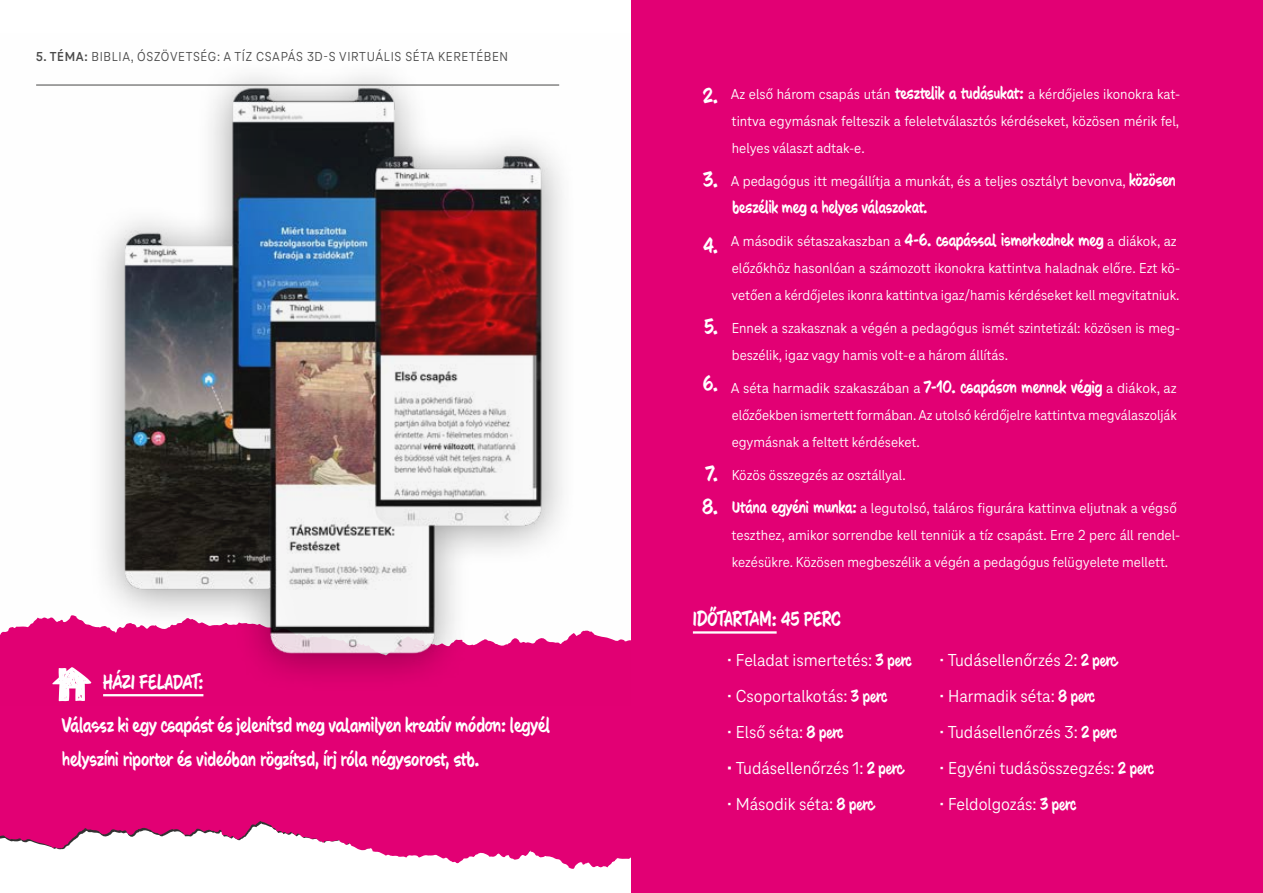
<style>
.page{position:relative;width:1263px;height:893px;background:#fff}
.page>*{position:absolute;margin:0;border:0;box-sizing:border-box;transform-origin:0 0}
.t1{font:700 22.5px/33px "Tele Neo Marker";color:#fff}
.t2{font:700 21px/43.2px "Tele Neo Marker";color:#fff}
.t3{font:18px "Tele Neo";color:#fff}
.t4{font:700 18px "Tele Neo Marker";color:#fff}
.t5{font:15px/27px "Tele Neo";color:#fff}
.t6{font:13.5px "Tele Neo";letter-spacing:.05em;color:#4b4b4b}
.s1{font-weight:700}
.s2{font-family:"Tele Neo Marker";font-weight:700;font-size:18px}
.s3{font-family:"Tele Neo Marker";font-weight:700}
</style>
<div class="page">
<svg style="left:0;top:705px;width:631px;height:164px;background:#e52487"></svg>
<img style="left:0;top:75px;width:631px;height:630px">
<div style="left:631px;top:0;width:632px;height:893px;background:#e20074"></div>
<hr style="left:693px;top:631px;width:84px;height:3px;background:#fff">
<p class="t6" style="left:36px;top:49px;width:473px"><span class="s1">5. TÉMA:</span> BIBLIA, ÓSZÖVETSÉG: A TÍZ CSAPÁS 3D-S VIRTUÁLIS SÉTA KERETÉBEN</p>
<h2 class="t2" style="left:62px;top:660px;width:489px;text-indent:41px">HÁZI FELADAT:<br>Válassz ki egy csapást és jelenítsd meg valamilyen kreatív módon: legyél</h2>
<h2 class="t2" style="left:62px;top:737px;width:418px">helyszíni riporter és videóban rögzítsd, írj róla négysorost, stb.</h2>
<p class="t5" style="left:731px;top:81px;width:451px;text-align:justify">Az első három csapás után <span class="s2">tesztelik a tudásukat:</span> a kérdőjeles ikonokra kat&shy;tintva egymásnak felteszik a feleletválasztós kérdéseket, közösen mérik fel, helyes választ adtak-e.</p>
<p class="t5" style="left:731px;top:168px;width:446px">A pedagógus itt megállítja a munkát, és a teljes osztályt bevonva, <span class="s2">közösen</span></p>
<p class="t4" style="left:732px;top:196px;width:197px">beszélik meg a helyes válaszokat.</p>
<p class="t5" style="left:731px;top:228px;width:451px">A második sétaszakaszban a <span class="s2">4-6. csapással ismerkednek meg</span> a diákok, az előzőkhöz hasonlóan a számozott ikonokra kattintva haladnak előre. Ezt kö&shy;vetően a kérdőjeles ikonra kattintva igaz/hamis kérdéseket kell megvitatniuk.</p>
<p class="t5" style="left:732px;top:315px;width:450px">Ennek a szakasznak a végén a pedagógus ismét szintetizál: közösen is meg&shy;beszélik, igaz vagy hamis volt-e a három állítás.</p>
<p class="t5" style="left:731px;top:375px;width:448px;text-align:justify">A séta harmadik szakaszában a <span class="s2">7-10. csapáson mennek végig</span> a diákok, az előzőekben ismertett formában. Az utolsó kérdőjelre kattintva megválaszolják egymásnak a feltett kérdéseket.</p>
<p class="t5" style="left:732px;top:462px;width:175px">Közös összegzés az osztállyal.</p>
<p class="t5" style="left:732px;top:495px;width:450px"><span class="s2">Utána egyéni munka:</span> a legutolsó, taláros figurára kattinva eljutnak a végső teszthez, amikor sorrendbe kell tenniük a tíz csapást. Erre 2 perc áll rendel&shy;kezésükre. Közösen megbeszélik a végén a pedagógus felügyelete mellett.</p>
<h2 class="t2" style="left:693px;top:597px;width:150px">IDŐTARTAM: 45 PERC</h2>
<p class="t3" style="left:727px;top:650px;width:186px">• Feladat ismertetés: <span class="s3">3 perc</span></p>
<p class="t3" style="left:727px;top:686px;width:162px">• Csoportalkotás: <span class="s3">3 perc</span></p>
<p class="t3" style="left:727px;top:722px;width:118px">• Első séta: <span class="s3">8 perc</span></p>
<p class="t3" style="left:727px;top:758px;width:177px"><span class="s1">•</span> Tudásellenőrzés 1: <span class="s3">2 perc</span></p>
<p class="t3" style="left:727px;top:794px;width:148px">• Második séta: <span class="s3">8 perc</span></p>
<h1 class="t1" style="left:703px;top:78px;width:16px">2.</h1>
<h1 class="t1" style="left:704px;top:162px;width:16px">3.</h1>
<h1 class="t1" style="left:703px;top:228px;width:16px">4.</h1>
<h1 class="t1" style="left:704px;top:309px;width:15px">5.</h1>
<h1 class="t1" style="left:703px;top:366px;width:16px">6.</h1>
<h1 class="t1" style="left:702px;top:456px;width:17px">7.<br>8.</h1>
<p class="t3" style="left:939px;top:650px;width:179px">• Tudásellenőrzés 2: <span class="s3">2 perc</span></p>
<p class="t3" style="left:939px;top:686px;width:157px">• Harmadik séta: <span class="s3">8 perc</span></p>
<p class="t3" style="left:939px;top:722px;width:179px">• Tudásellenőrzés 3: <span class="s3">2 perc</span></p>
<p class="t3" style="left:939px;top:758px;width:216px">• Egyéni tudásösszegzés: <span class="s3">2 perc</span></p>
<p class="t3" style="left:939px;top:794px;width:138px">• Feldolgozás: <span class="s3">3 perc</span></p>
</div>
